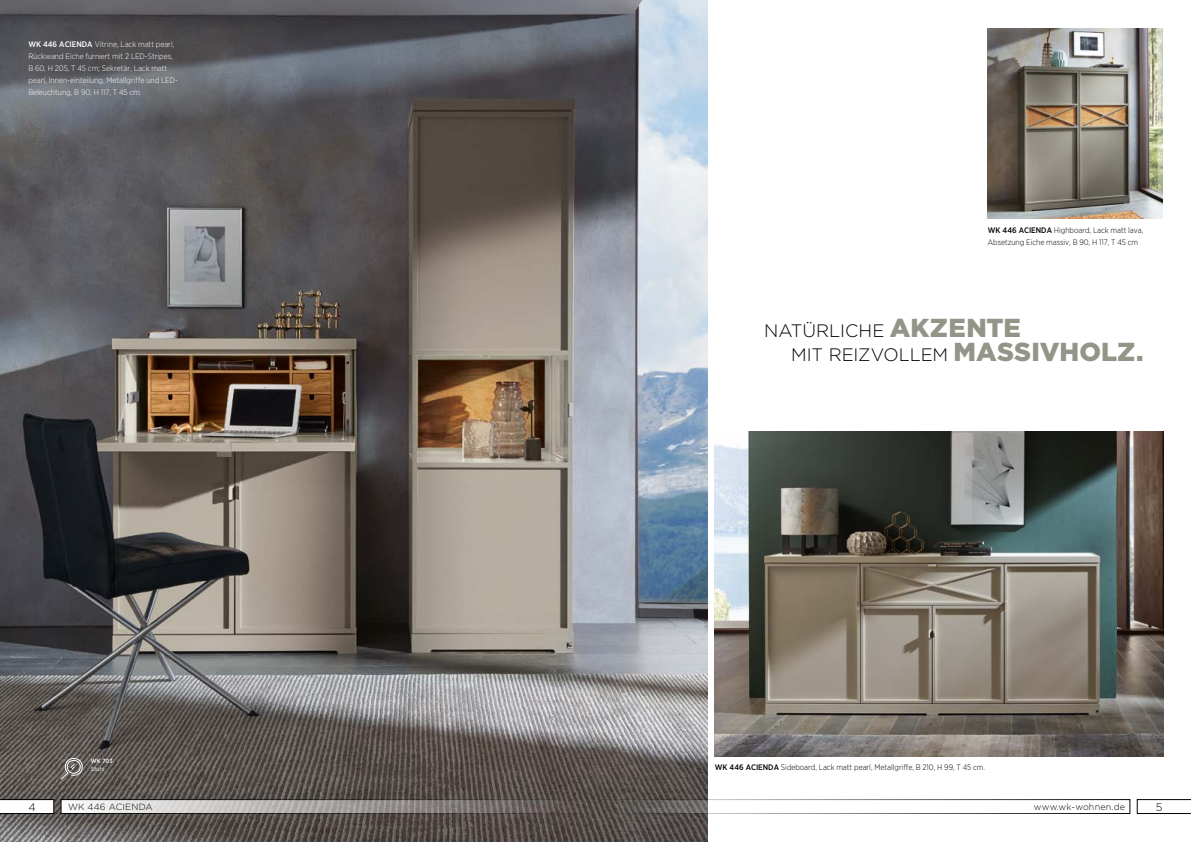
<style>
.page{position:relative;width:1191px;height:842px;background:#fff}
.page>*{position:absolute;margin:0;border:0;box-sizing:border-box;transform-origin:0 0}
.t1{font:300 18px/23.8px "Gotham";letter-spacing:-.005em;color:#000}
.t2{font:300 11px "Gotham";color:#000}
.t3{font:300 9px "Gotham";letter-spacing:.02em;color:#000}
.t4{font:300 8px/12px "Gotham Narrow";letter-spacing:-.005em;color:#fff}
.t5{font:300 8px/12px "Gotham Narrow";letter-spacing:-.005em;color:#000}
.t6{font:500 6px "Gotham Narrow";color:#fff}
.t7{font:6px "Gotham Narrow";letter-spacing:.02em;color:#fff}
.s1{font-weight:500}
.s2{font-weight:900;font-size:26px;color:#959488}
</style>
<div class="page">
<img style="left:0;top:0;width:707px;height:842px">
<img style="left:715px;top:431px;width:448px;height:326px">
<svg style="left:60px;top:756px;width:24px;height:24px"></svg>
<img style="left:987px;top:28px;width:175px;height:190px">
<svg style="left:63px;top:801px;width:645px;height:11px;background:#9c9896"></svg>
<div style="left:61px;top:799px;width:1069px;height:15px;border:1px solid #000"></div>
<svg style="left:0;top:799px;width:54px;height:15px"></svg>
<svg style="left:1137px;top:799px;width:54px;height:15px"></svg>
<p class="t4" style="left:28px;top:38px;width:151px"><span class="s1">WK 446 ACIENDA</span> Vitrine, Lack matt pearl, Rückwand Eiche furniert mit 2 LED-Stripes, B 60, H 205, T 45 cm; Sekretär, Lack matt pearl, Innen-einteilung, Metallgriffe und LED-Beleuchtung, B 90, H 117, T 45 cm.</p>
<p class="t6" style="left:91px;top:757px;width:23px">WK 703</p>
<p class="t7" style="left:91px;top:765px;width:15px">Stuhl</p>
<p class="t5" style="left:987px;top:224px;width:157px"><span class="s1">WK 446 ACIENDA</span> Highboard, Lack matt lava,<br>Absetzung Eiche massiv, B 90, H 117, T 45 cm</p>
<h1 class="t1" style="left:791px;top:319px;width:354px;text-indent:-27px">NATÜRLICHE <span class="s2">AKZENTE<br></span>MIT REIZVOLLEM <span class="s2">MASSIVHOLZ.</span></h1>
<p class="t5" style="left:715px;top:761px;width:272px"><span class="s1">WK 446 ACIENDA</span> Sideboard, Lack matt pearl, Metallgriffe, B 210, H 99, T 45 cm.</p>
<h2 class="t2" style="left:28px;top:800px;width:9px">4</h2>
<p class="t3" style="left:68px;top:801px;width:86px">WK 446 ACIENDA</p>
<p class="t3" style="left:1034px;top:801px;width:93px">www.wk-wohnen.de</p>
<h2 class="t2" style="left:1156px;top:800px;width:8px">5</h2>
</div>
